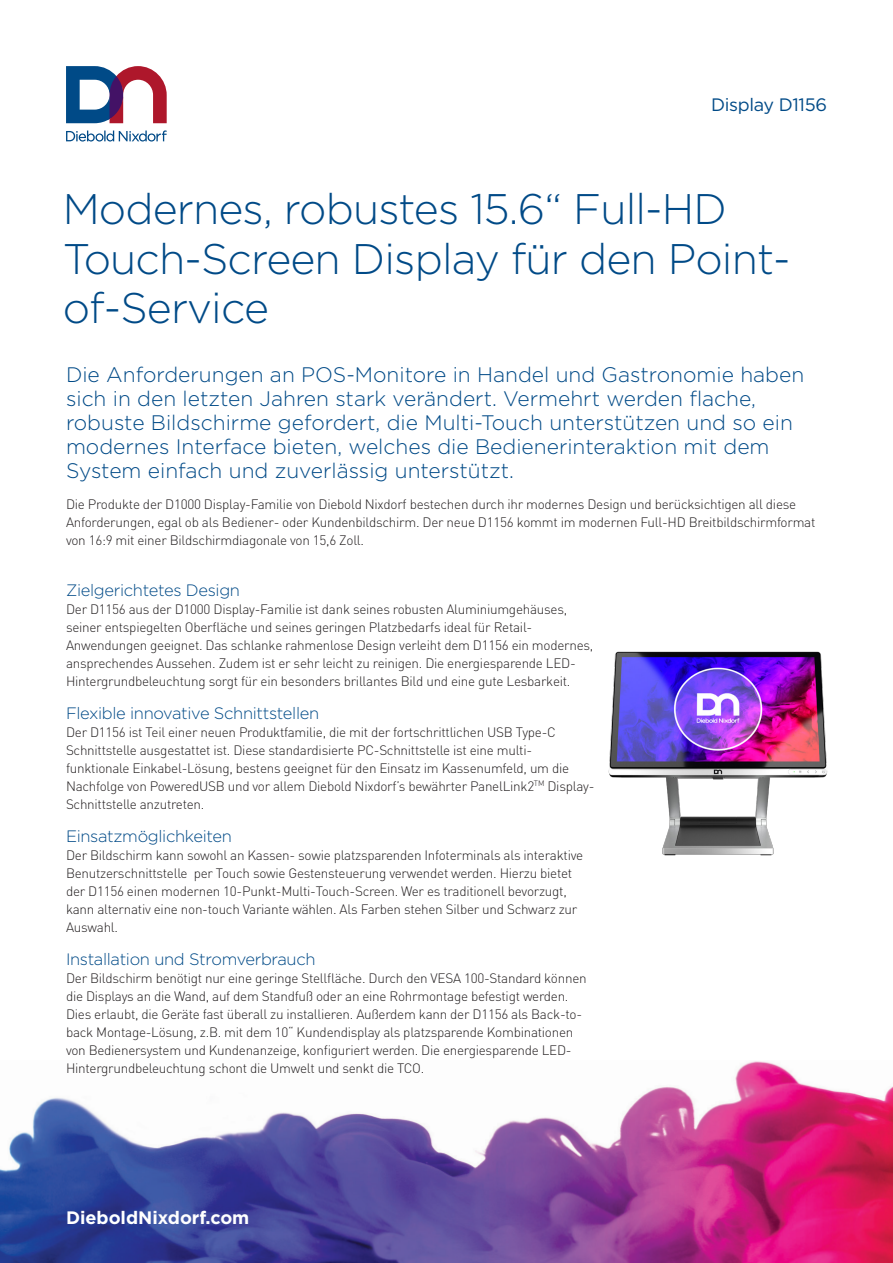
<style>
.page{position:relative;width:893px;height:1263px;background:#fff}
.page>*{position:absolute;margin:0;border:0;box-sizing:border-box;transform-origin:0 0}
.H1_-_Blue_Title{font:300 42.75px/49.5px "Gotham";letter-spacing:-.02em;color:#004a87}
.t1{font:300 21px/24px "Gotham";color:#004a87}
.t2{font:700 18px "Gotham";color:#fff}
.t3{font:18px "Gotham";letter-spacing:-.02em;color:#004a87}
.ICO1_-_Blue_icon_hea{font:300 16.5px "Gotham";letter-spacing:-.02em;color:#004a87}
.BC3_-_Paragraph_Body{font:300 13.5px/18px "DIN Pro";letter-spacing:-.02em;color:#231f20}
</style>
<div class="page">
<img style="left:0;top:1061px;width:893px;height:202px">
<svg style="left:66px;top:66px;width:101px;height:57px"></svg>
<svg style="left:66px;top:130px;width:101px;height:12px"></svg>
<img style="left:608px;top:651px;width:220px;height:205px">
<p class="t3" style="left:711px;top:94px;width:117px">Display D1156</p>
<p class="H1_-_Blue_Title" style="left:63px;top:183px;width:729px">Modernes, robustes 15.6“ Full-HD<br>Touch-Screen Display für den Point&shy;of-Service</p>
<p class="t1" style="left:66px;top:362px;width:740px">Die Anforderungen an POS-Monitore in Handel und Gastronomie haben sich in den letzten Jahren stark verändert. Vermehrt werden flache, robuste Bildschirme gefordert, die Multi-Touch unterstützen und so ein modernes Interface bieten, welches die Bedienerinteraktion mit dem System einfach und zuverlässig unterstützt.</p>
<p class="BC3_-_Paragraph_Body" style="left:66px;top:494px;width:751px">Die Produkte der D1000 Display-Familie von Diebold Nixdorf bestechen durch ihr modernes Design und berücksichtigen all diese<br>Anforderungen, egal ob als Bediener- oder Kundenbildschirm. Der neue D1156 kommt im modernen Full-HD Breitbildschirmformat von 16:9 mit einer Bildschirmdiagonale von 15,6 Zoll.</p>
<p class="ICO1_-_Blue_icon_hea" style="left:66px;top:580px;width:176px">Zielgerichtetes Design</p>
<p class="BC3_-_Paragraph_Body" style="left:66px;top:599px;width:529px">Der D1156 aus der D1000 Display-Familie ist dank seines robusten Aluminiumgehäuses, seiner entspiegelten Oberfläche und seines geringen Platzbedarfs ideal für Retail-Anwendungen geeignet. Das schlanke rahmenlose Design verleiht dem D1156 ein modernes, ansprechendes Aussehen. Zudem ist er sehr leicht zu reinigen. Die energiesparende LED-Hintergrundbeleuchtung sorgt für ein besonders brillantes Bild und eine gute Lesbarkeit.</p>
<p class="ICO1_-_Blue_icon_hea" style="left:66px;top:703px;width:255px">Flexible innovative Schnittstellen</p>
<p class="BC3_-_Paragraph_Body" style="left:66px;top:722px;width:530px">Der D1156 ist Teil einer neuen Produktfamilie, die mit der fortschrittlichen USB Type-C Schnittstelle ausgestattet ist. Diese standardisierte PC-Schnittstelle ist eine multi&shy;funktionale Einkabel-Lösung, bestens geeignet für den Einsatz im Kassenumfeld, um die Nachfolge von PoweredUSB und vor allem Diebold Nixdorf’s bewährter PanelLink2<sup>TM</sup> Display-Schnittstelle anzutreten.</p>
<p class="ICO1_-_Blue_icon_hea" style="left:66px;top:826px;width:167px">Einsatzmöglichkeiten</p>
<p class="BC3_-_Paragraph_Body" style="left:66px;top:845px;width:519px">Der Bildschirm kann sowohl an Kassen- sowie platzsparenden Infoterminals als interaktive Benutzerschnittstelle per Touch sowie Gestensteuerung verwendet werden. Hierzu bietet der D1156 einen modernen 10-Punkt-Multi-Touch-Screen. Wer es traditionell bevorzugt, kann alternativ eine non-touch Variante wählen. Als Farben stehen Silber und Schwarz zur Auswahl.</p>
<p class="ICO1_-_Blue_icon_hea" style="left:66px;top:949px;width:251px">Installation und Stromverbrauch</p>
<p class="BC3_-_Paragraph_Body" style="left:66px;top:968px;width:522px">Der Bildschirm benötigt nur eine geringe Stellfläche. Durch den VESA 100-Standard können die Displays an die Wand, auf dem Standfuß oder an eine Rohrmontage befestigt werden.<br>Dies erlaubt, die Geräte fast überall zu installieren. Außerdem kann der D1156 als Back-to&shy;back Montage-Lösung, z.B. mit dem 10“ Kundendisplay als platzsparende Kombinationen von Bedienersystem und Kundenanzeige, konfiguriert werden. Die energiesparende LED-Hintergrundbeleuchtung schont die Umwelt und senkt die TCO.</p>
<h3 class="t2" style="left:66px;top:1206px;width:185px">DieboldNixdorf.com</h3>
</div>
